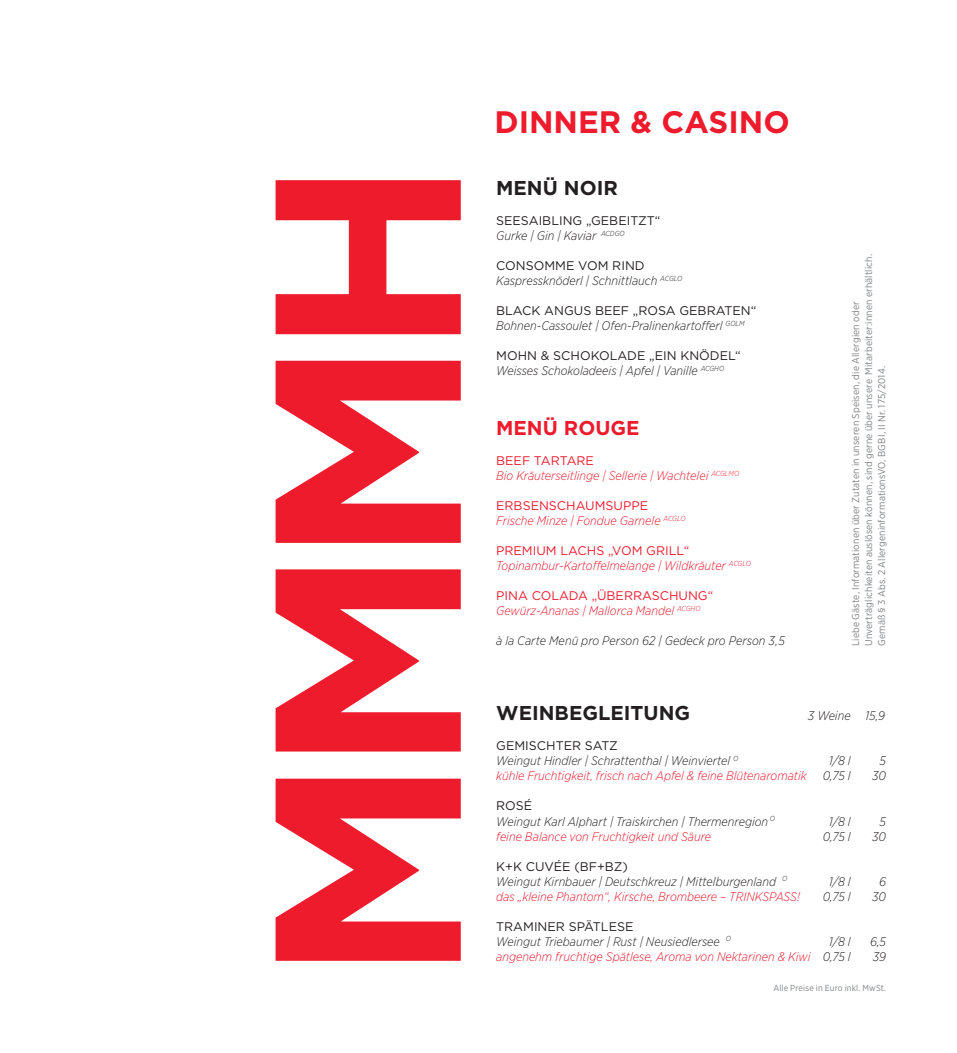
<style>
.page{position:relative;width:957px;height:1053px;background:#fff}
.page>*{position:absolute;margin:0;border:0;box-sizing:border-box;transform-origin:0 0}
.HL{font:700 31px "Gotham";color:#ee1b2d}
.HL-2{font:700 20px "Gotham";color:#231f20}
.t1{font:700 20px "Gotham";color:#ee1b2d}
.HL-3{font:italic 300 12.5px/15px "Gotham Narrow";color:#231f20}
.t2{font:italic 300 12.5px/15px "Gotham Narrow";color:#ee1b2d}
.t3{font:12.5px "Gotham";color:#231f20}
.t4{font:10px/13px "Gotham Narrow";letter-spacing:.015em;color:#818386}
.t5{font:8.75px "Gotham Narrow";letter-spacing:.015em;color:#818386}
.s1{font-family:"Gotham";font-weight:400;font-style:normal}
.s2{color:#231f20}
</style>
<div class="page">
<svg style="left:275px;top:180px;width:186px;height:780px;fill:#ee1b2d"></svg>
<p class="HL" style="left:494px;top:102px;width:297px">DINNER &amp; CASINO</p>
<p class="HL-2" style="left:496px;top:175px;width:123px">MENÜ NOIR</p>
<p class="t3" style="left:496px;top:213px;width:166px">SEESAIBLING „GEBEITZT“</p>
<p class="HL-3" style="left:496px;top:228px;width:130px">Gurke | Gin | Kaviar <sup>ACDGO</sup></p>
<p class="HL-3" style="left:496px;top:258px;width:188px"><span class="s1">CONSOMME VOM RIND<br></span>Kaspressknöderl | Schnittlauch <sup>ACGLO</sup></p>
<p class="t3" style="left:496px;top:303px;width:262px">BLACK ANGUS BEEF „ROSA GEBRATEN“</p>
<p class="HL-3" style="left:496px;top:318px;width:250px">Bohnen-Cassoulet | Ofen-Pralinenkartofferl <sup>GOLM</sup></p>
<p class="HL-3" style="left:496px;top:348px;width:246px"><span class="s1">MOHN &amp; SCHOKOLADE „EIN KNÖDEL“<br></span>Weisses Schokoladeeis | Apfel | Vanille <sup>ACGHO</sup></p>
<p class="t1" style="left:496px;top:415px;width:145px">MENÜ ROUGE</p>
<p class="t2" style="left:496px;top:453px;width:244px"><span class="s1">BEEF TARTARE<br></span>Bio Kräuterseitlinge | Sellerie | Wachtelei <sup>ACGLMO</sup></p>
<p class="t2" style="left:496px;top:498px;width:191px"><span class="s1">ERBSENSCHAUMSUPPE<br></span>Frische Minze | Fondue Garnele <sup>ACGLO</sup></p>
<p class="t2" style="left:496px;top:543px;width:256px"><span class="s1">PREMIUM LACHS „VOM GRILL“<br></span>Topinambur-Kartoffelmelange | Wildkräuter <sup>ACGLO</sup></p>
<p class="t2" style="left:496px;top:588px;width:219px"><span class="s1">PINA COLADA „ÜBERRASCHUNG“<br></span>Gewürz-Ananas | Mallorca Mandel <sup>ACGHO</sup></p>
<p class="HL-3" style="left:496px;top:633px;width:290px">à la Carte Menü pro Person 62 | Gedeck pro Person 3,5</p>
<p class="t4" style="left:849px;top:646px;width:393px;rotate:-90deg">Liebe Gäste, Informationen über Zutaten in unseren Speisen, die Allergien oder<br>Unverträglichkeiten auslösen können, sind gerne über unsere Mitarbeiter:innen erhältlich.<br>Gemäß § 3 Abs. 2 AllergeninformationsVO, BGBI, II Nr. 175/2014.</p>
<p class="HL-2" style="left:496px;top:699px;width:195px">WEINBEGLEITUNG</p>
<p class="HL-3" style="left:808px;top:707px;width:79px">3 Weine 15,9</p>
<p class="t3" style="left:496px;top:738px;width:123px">GEMISCHTER SATZ</p>
<p class="HL-3" style="left:496px;top:753px;width:244px">Weingut Hindler | Schrattenthal | Weinviertel <sup>O</sup></p>
<p class="HL-3" style="left:829px;top:753px;width:23px">1/8 l</p>
<p class="HL-3" style="left:879px;top:753px;width:8px">5</p>
<p class="t2" style="left:496px;top:768px;width:312px">kühle Fruchtigkeit, frisch nach Apfel &amp; feine Blütenaromatik</p>
<p class="HL-3" style="left:823px;top:768px;width:29px">0,75 l</p>
<p class="HL-3" style="left:872px;top:768px;width:16px">30</p>
<p class="t3" style="left:496px;top:798px;width:37px">ROSÉ</p>
<p class="HL-3" style="left:496px;top:813px;width:280px">Weingut Karl Alphart | Traiskirchen | Thermenregion <sup>O</sup></p>
<p class="HL-3" style="left:829px;top:813px;width:23px">1/8 l</p>
<p class="HL-3" style="left:879px;top:813px;width:8px">5</p>
<p class="t2" style="left:496px;top:828px;width:216px">feine Balance von Fruchtigkeit und Säure</p>
<p class="HL-3" style="left:823px;top:828px;width:29px">0,75 l</p>
<p class="HL-3" style="left:872px;top:828px;width:16px">30</p>
<p class="t3" style="left:496px;top:858px;width:133px">K+K CUVÉE (BF+BZ)</p>
<p class="HL-3" style="left:496px;top:873px;width:292px">Weingut Kirnbauer | Deutschkreuz | Mittelburgenland <sup>O</sup></p>
<p class="HL-3" style="left:829px;top:873px;width:23px">1/8 l</p>
<p class="HL-3" style="left:879px;top:873px;width:8px">6</p>
<p class="t2" style="left:496px;top:888px;width:305px">das „kleine Phantom“, Kirsche, Brombeere – TRINKSPASS!</p>
<p class="HL-3" style="left:823px;top:888px;width:29px">0,75 l</p>
<p class="HL-3" style="left:872px;top:888px;width:16px">30</p>
<p class="t3" style="left:496px;top:918px;width:139px">TRAMINER SPÄTLESE</p>
<p class="HL-3" style="left:496px;top:933px;width:236px">Weingut Triebaumer | Rust | Neusiedlersee <sup>O</sup></p>
<p class="HL-3" style="left:829px;top:933px;width:23px">1/8 l</p>
<p class="HL-3" style="left:870px;top:933px;width:18px">6,5</p>
<p class="t2" style="left:496px;top:948px;width:356px">angenehm fruchtige Spätlese, Aroma von Nektarinen &amp; Kiwi <span class="s2">0,75 l</span></p>
<p class="HL-3" style="left:873px;top:948px;width:15px">39</p>
<p class="t5" style="left:773px;top:981px;width:114px">Alle Preise in Euro inkl. MwSt.</p>
</div>
